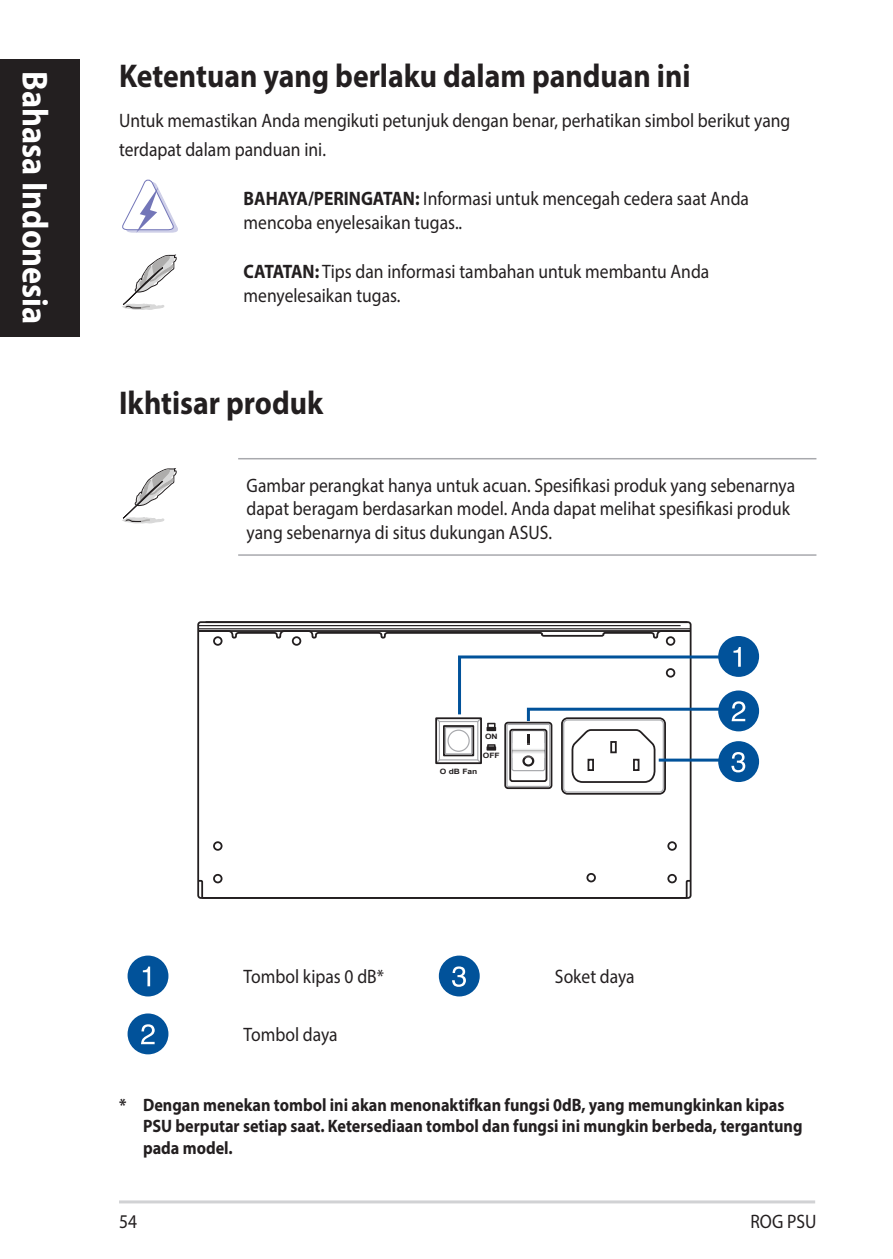
<style>
.page{position:relative;width:893px;height:1259px;background:#fff}
.page>*{position:absolute;margin:0;border:0;box-sizing:border-box;transform-origin:0 0}
.t1{font:700 36px "Myriad Pro";color:#fff;scale:.9 1}
.t2{font:700 33px "Myriad Pro";color:#231f20;scale:.9 1}
.t3{font:19.5px/24px "Myriad Pro";color:#231f20;scale:.9 1}
.t4{font:700 18px/21.6px "Myriad Pro";color:#231f20;scale:.9 1}
.t5{font:700 7.5px "Arial";color:#231f20;scale:1.15 1}
.s1{font-weight:700}
</style>
<div class="page">
<hr style="left:119px;top:1200px;width:696px;height:3px;background:#d1d2d4">
<div style="left:0;top:59px;width:79px;height:278px;background:#231f20"></div>
<svg style="left:122px;top:179px;width:56px;height:54px"></svg>
<svg style="left:122px;top:254px;width:55px;height:56px"></svg>
<div style="left:128px;top:955px;width:40px;height:41px;background:#01529a;border-radius:50%"></div>
<svg style="left:143px;top:966px;width:7px;height:20px"></svg>
<div style="left:439px;top:955px;width:41px;height:41px;background:#01529a;border-radius:50%"></div>
<svg style="left:452px;top:966px;width:14px;height:21px"></svg>
<div style="left:128px;top:1013px;width:40px;height:41px;background:#01529a;border-radius:50%"></div>
<svg style="left:141px;top:1024px;width:14px;height:20px"></svg>
<hr style="left:238px;top:458px;width:578px;height:1px;background:#a8a9ad">
<hr style="left:238px;top:554px;width:578px;height:2px;background:#a8a9ad">
<svg style="left:122px;top:468px;width:55px;height:56px"></svg>
<div style="left:718px;top:690px;width:41px;height:41px;background:#01529a;border-radius:50%"></div>
<div style="left:718px;top:741px;width:41px;height:41px;background:#01529a;border-radius:50%"></div>
<div style="left:504px;top:722px;width:48px;height:67px;border:2px solid #231f20;border-radius:3px"></div>
<div style="left:506px;top:724px;width:44px;height:63px;border:1px solid #a8a9ad"></div>
<hr style="left:198px;top:625px;width:483px;height:1px;background:#231f20">
<svg style="left:197px;top:879px;width:495px;height:20px"></svg>
<div style="left:561px;top:717px;width:105px;height:77px;border:2px solid #231f20;border-radius:6px"></div>
<div style="left:563px;top:719px;width:101px;height:73px;border:1px solid #a8a9ad;border-radius:4px"></div>
<div style="left:439px;top:721px;width:39px;height:39px;border:1px solid #a8a9ad"></div>
<svg style="left:436px;top:758px;width:5px;height:7px"></svg>
<div style="left:435px;top:717px;width:47px;height:47px;border:2px solid #231f20"></div>
<div style="left:443px;top:725px;width:31px;height:31px;border:2px solid #231f20"></div>
<div style="left:445px;top:727px;width:27px;height:27px;border:1px solid #a8a9ad"></div>
<div style="left:447px;top:729px;width:23px;height:23px;border:1px solid #a8a9ad;border-radius:50%"></div>
<div style="left:213px;top:874px;width:10px;height:9px;border:2px solid #231f20;border-radius:50%"></div>
<div style="left:213px;top:841px;width:10px;height:9px;border:2px solid #231f20;border-radius:50%"></div>
<div style="left:213px;top:636px;width:10px;height:10px;border:2px solid #231f20;border-radius:50%"></div>
<div style="left:292px;top:636px;width:9px;height:10px;border:2px solid #231f20;border-radius:50%"></div>
<div style="left:666px;top:636px;width:9px;height:10px;border:2px solid #231f20;border-radius:50%"></div>
<div style="left:667px;top:874px;width:10px;height:9px;border:2px solid #231f20;border-radius:50%"></div>
<div style="left:586px;top:873px;width:10px;height:9px;border:2px solid #231f20;border-radius:50%"></div>
<div style="left:667px;top:841px;width:10px;height:9px;border:2px solid #231f20;border-radius:50%"></div>
<svg style="left:197px;top:629px;width:495px;height:10px"></svg>
<hr style="left:198px;top:628px;width:493px;height:1px;background:#231f20">
<div style="left:718px;top:636px;width:41px;height:41px;background:#01529a;border-radius:50%"></div>
<svg style="left:456px;top:647px;width:289px;height:137px"></svg>
<h1 class="t1" style="left:58px;top:71px;width:283px;rotate:90deg">Bahasa Indonesia</h1>
<h2 class="t2" style="left:119px;top:54px;width:637px">Ketentuan yang berlaku dalam panduan ini</h2>
<p class="t3" style="left:119px;top:106px;width:747px;line-height:28.8px">Untuk memastikan Anda mengikuti petunjuk dengan benar, perhatikan simbol berikut yang terdapat dalam panduan ini.</p>
<p class="t3" style="left:244px;top:186px;width:563px"><span class="s1">BAHAYA/PERINGATAN:</span> Informasi untuk mencegah cedera saat Anda mencoba enyelesaikan tugas..</p>
<p class="t3" style="left:244px;top:259px;width:519px"><span class="s1">CATATAN:</span> Tips dan informasi tambahan untuk membantu Anda menyelesaikan tugas.</p>
<h2 class="t2" style="left:119px;top:381px;width:228px">Ikhtisar produk</h2>
<p class="t3" style="left:247px;top:473px;width:611px">Gambar perangkat hanya untuk acuan. Spesifikasi produk yang sebenarnya dapat beragam berdasarkan model. Anda dapat melihat spesifikasi produk yang sebenarnya di situs dukungan ASUS.</p>
<p class="t5" style="left:485px;top:730px;width:13px">ON</p>
<p class="t5" style="left:483px;top:750px;width:16px">OFF</p>
<p class="t5" style="left:440px;top:765px;width:34px">O dB Fan</p>
<p class="t3" style="left:244px;top:964px;width:157px">Tombol kipas 0 dB*</p>
<p class="t3" style="left:555px;top:964px;width:90px">Soket daya</p>
<p class="t3" style="left:244px;top:1022px;width:106px">Tombol daya</p>
<p class="t4" style="left:143px;top:1093px;width:734px;text-indent:-24px">* Dengan menekan tombol ini akan menonaktifkan fungsi 0dB, yang memungkinkan kipas<br>PSU berputar setiap saat. Ketersediaan tombol dan fungsi ini mungkin berbeda, tergantung pada model.</p>
<p class="t3" style="left:119px;top:1209px;width:22px">54</p>
<p class="t3" style="left:750px;top:1209px;width:75px">ROG PSU</p>
</div>
